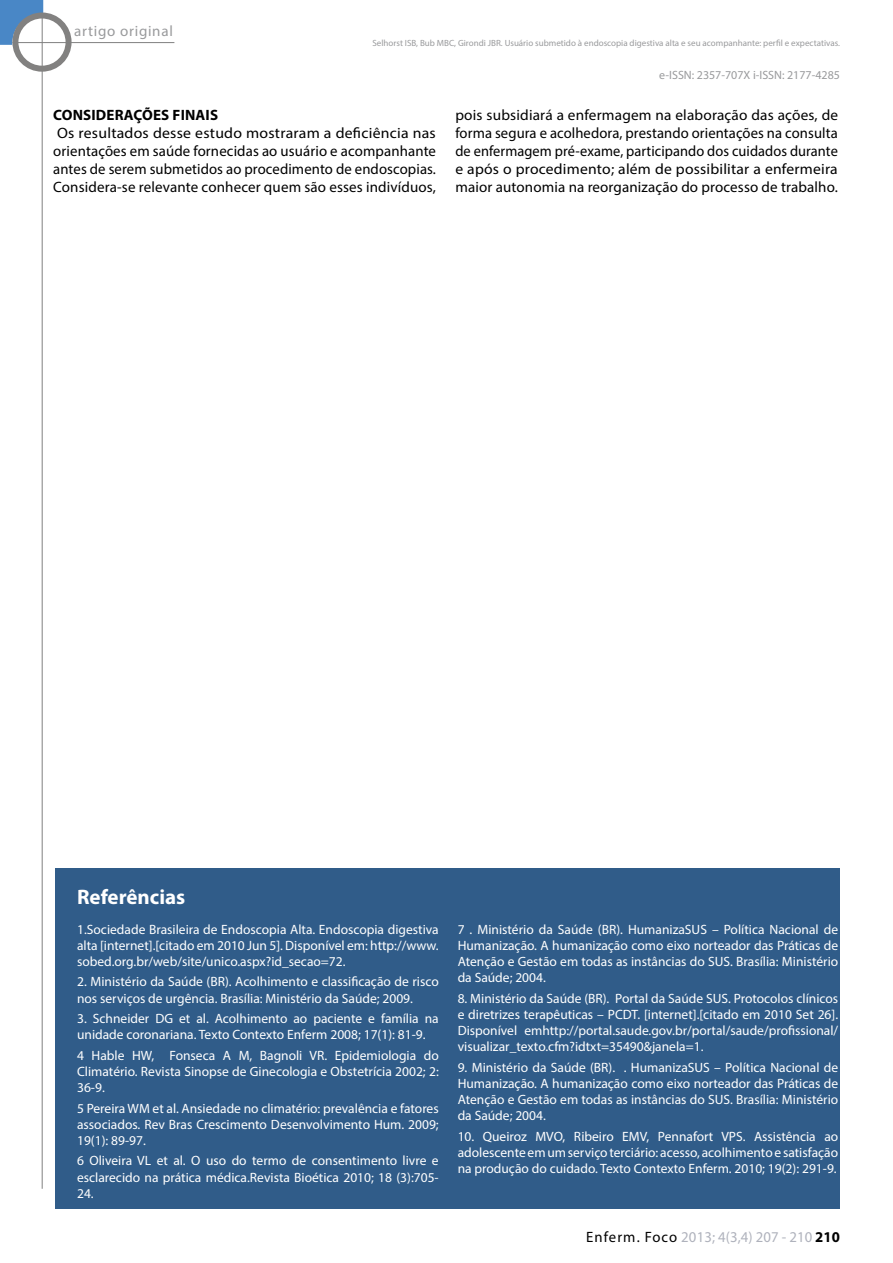
<style>
.page{position:relative;width:893px;height:1263px;background:#fff}
.page>*{position:absolute;margin:0;border:0;box-sizing:border-box;transform-origin:0 0}
.t1{font:700 21px "Myriad Pro";color:#fff}
.t2{font:15px/18px "Myriad Pro";letter-spacing:.01em;color:#000;text-align:justify}
.t3{font:15px/18px "Myriad Pro";letter-spacing:.01em;color:#000;text-align:justify;scale:1.05 1}
.t4{font:15px "Myriad Pro";letter-spacing:.04em;color:#afb2bc}
.t5{font:700 15px "Myriad Pro";letter-spacing:.01em;color:#000}
.t6{font:15px "Myriad Pro";letter-spacing:.05em;color:#999a9c}
.t7{font:13.5px/16.2px "Myriad Pro";color:#fff;text-align:justify}
.t8{font:12px "Myriad Pro";color:#999a9c}
.t9{font:9px "Myriad Pro";color:#999a9c}
.s1{color:#000}
.s2{font-weight:700;color:#000}
</style>
<div class="page">
<hr style="left:42px;top:14px;width:1px;height:1175px;background:#808080">
<svg style="left:0;top:0;width:43px;height:45px"></svg>
<div style="left:12px;top:13px;width:60px;height:59px;border:6px solid #828180;border-radius:50%"></div>
<hr style="left:12px;top:42px;width:162px;height:1px;background:#808080">
<div style="left:55px;top:868px;width:785px;height:341px;background:#305c89"></div>
<p class="t6" style="left:74px;top:22px;width:100px">artigo original</p>
<p class="t9" style="left:372px;top:37px;width:469px">Selhorst ISB, Bub MBC, Girondi JBR. Usuário submetido à endoscopia digestiva alta e seu acompanhante: perfil e expectativas.</p>
<p class="t8" style="left:659px;top:68px;width:182px">e-ISSN: 2357-707X i-ISSN: 2177-4285</p>
<p class="t5" style="left:53px;top:106px;width:166px">CONSIDERAÇÕES FINAIS</p>
<p class="t3" style="left:53px;top:124px;width:366px">Os resultados desse estudo mostraram a deficiência nas orientações em saúde fornecidas ao usuário e acompanhante antes de serem submetidos ao procedimento de endoscopias.<br>Considera-se relevante conhecer quem são esses indivíduos,</p>
<p class="t2" style="left:455px;top:106px;width:384px">pois subsidiará a enfermagem na elaboração das ações, de forma segura e acolhedora, prestando orientações na consulta de enfermagem pré-exame, participando dos cuidados durante e após o procedimento; além de possibilitar a enfermeira maior autonomia na reorganização do processo de trabalho.</p>
<h1 class="t1" style="left:77px;top:886px;width:110px">Referências</h1>
<p class="t7" style="left:77px;top:921px;width:363px">1.Sociedade Brasileira de Endoscopia Alta. Endoscopia digestiva alta [internet].[citado em 2010 Jun 5]. Disponível em: http://www. sobed.org.br/web/site/unico.aspx?id_secao=72.</p>
<p class="t7" style="left:77px;top:973px;width:363px">2. Ministério da Saúde (BR). Acolhimento e classificação de risco nos serviços de urgência. Brasília: Ministério da Saúde; 2009.</p>
<p class="t7" style="left:77px;top:1010px;width:363px">3. Schneider DG et al. Acolhimento ao paciente e família na unidade coronariana. Texto Contexto Enferm 2008; 17(1): 81-9.</p>
<p class="t7" style="left:77px;top:1047px;width:363px">4 Hable HW, Fonseca A M, Bagnoli VR. Epidemiologia do Climatério. Revista Sinopse de Ginecologia e Obstetrícia 2002; 2:<br>36-9.</p>
<p class="t7" style="left:77px;top:1100px;width:363px">5 Pereira WM et al. Ansiedade no climatério: prevalência e fatores associados. Rev Bras Crescimento Desenvolvimento Hum. 2009; 19(1): 89-97.</p>
<p class="t7" style="left:77px;top:1152px;width:363px">6 Oliveira VL et al. O uso do termo de consentimento livre e esclarecido na prática médica.Revista Bioética 2010; 18 (3):705- 24.</p>
<p class="t7" style="left:458px;top:921px;width:382px">7 . Ministério da Saúde (BR). HumanizaSUS – Política Nacional de Humanização. A humanização como eixo norteador das Práticas de Atenção e Gestão em todas as instâncias do SUS. Brasília: Ministério da Saúde; 2004.</p>
<p class="t7" style="left:458px;top:990px;width:382px">8. Ministério da Saúde (BR). Portal da Saúde SUS. Protocolos clínicos e diretrizes terapêuticas – PCDT. [internet].[citado em 2010 Set 26].<br>Disponível emhttp://portal.saude.gov.br/portal/saude/profissional/ visualizar_texto.cfm?idtxt=35490&amp;janela=1.</p>
<p class="t7" style="left:458px;top:1059px;width:382px">9. Ministério da Saúde (BR). . HumanizaSUS – Política Nacional de Humanização. A humanização como eixo norteador das Práticas de Atenção e Gestão em todas as instâncias do SUS. Brasília: Ministério da Saúde; 2004.</p>
<p class="t7" style="left:458px;top:1128px;width:382px">10. Queiroz MVO, Ribeiro EMV, Pennafort VPS. Assistência ao adolescente em um serviço terciário: acesso, acolhimento e satisfação na produção do cuidado. Texto Contexto Enferm. 2010; 19(2): 291-9.</p>
<p class="t4" style="left:586px;top:1228px;width:255px"><span class="s1">Enferm. Foco</span> 2013; 4(3,4) 207 - 210 <span class="s2">210</span></p>
</div>
